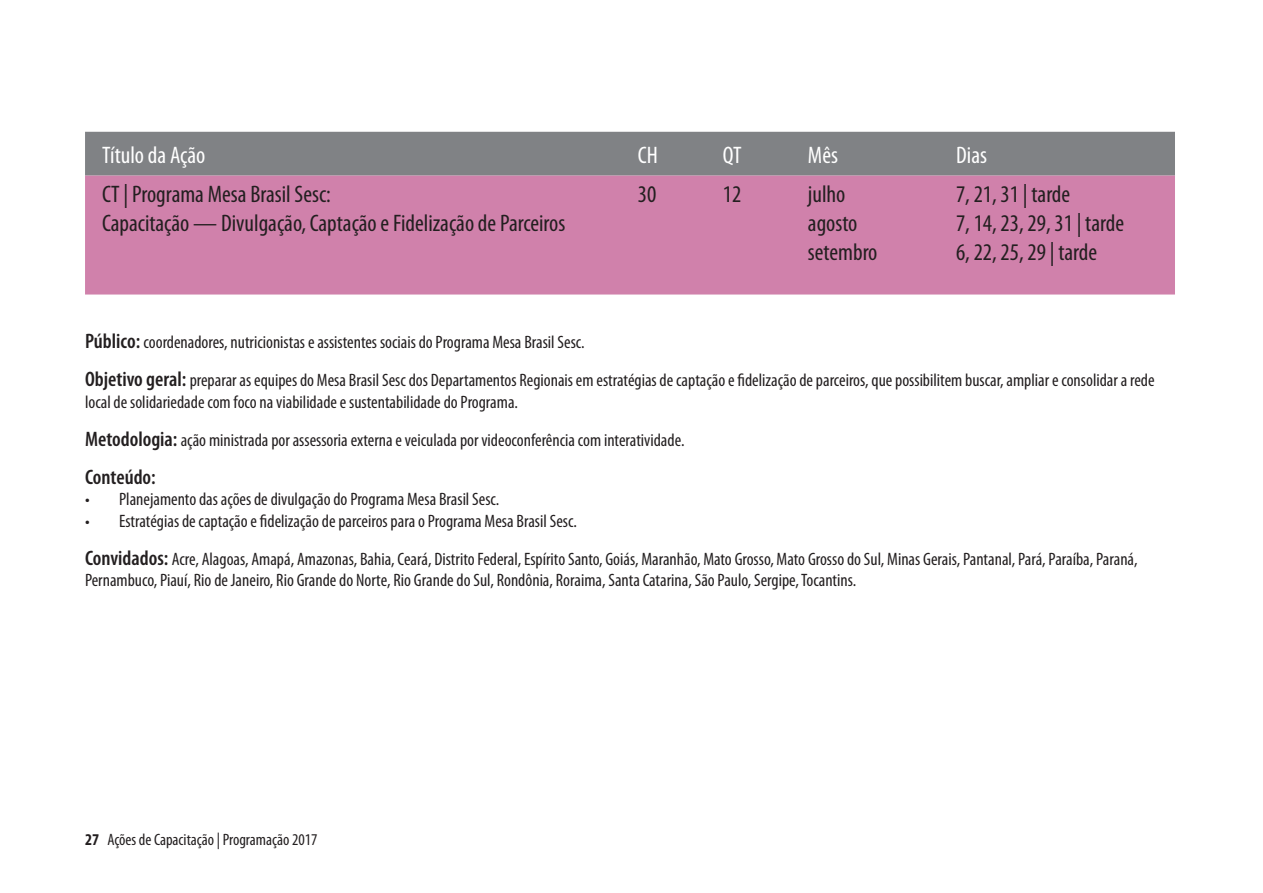
<style>
.page{position:relative;width:1263px;height:893px;background:#fff}
.page>*{position:absolute;margin:0;border:0;box-sizing:border-box;transform-origin:0 0}
.t1{font:condensed 24px/28.8px "Myriad Pro";color:#231f20}
.t2{font:condensed 24px "Myriad Pro";color:#fff}
.t3{font:600 condensed 21px "Myriad Pro";color:#231f20}
.t4{font:condensed 18px/38px "Myriad Pro";color:#231f20}
.t5{font:condensed 16.5px "Myriad Pro";color:#231f20}
.s1{font-weight:600;font-size:21px}
.s2{font-weight:700}
</style>
<div class="page">
<div style="left:85px;top:132px;width:1090px;height:44px;background:#808285"></div>
<div style="left:85px;top:176px;width:1090px;height:119px;background:#d081ab"></div>
<h1 class="t2" style="left:102px;top:142px;width:105px">Título da Ação</h1>
<h1 class="t2" style="left:638px;top:142px;width:22px">CH</h1>
<h1 class="t2" style="left:723px;top:142px;width:20px">QT</h1>
<h1 class="t2" style="left:808px;top:142px;width:32px">Mês</h1>
<h1 class="t2" style="left:956px;top:142px;width:32px">Dias</h1>
<h1 class="t1" style="left:102px;top:180px;width:465px">CT | Programa Mesa Brasil Sesc:<br>Capacitação — Divulgação, Captação e Fidelização de Parceiros</h1>
<h1 class="t1" style="left:638px;top:180px;width:20px">30</h1>
<h1 class="t1" style="left:723px;top:180px;width:20px">12</h1>
<h1 class="t1" style="left:808px;top:180px;width:71px">julho agosto setembro</h1>
<h1 class="t1" style="left:956px;top:180px;width:169px">7, 21, 31 | tarde<br>7, 14, 23, 29, 31 | tarde<br>6, 22, 25, 29 | tarde</h1>
<p class="t4" style="left:85px;top:324px;width:1071px"><span class="s1">Público:</span> coordenadores, nutricionistas e assistentes sociais do Programa Mesa Brasil Sesc.<br><span class="s1">Objetivo geral:</span> preparar as equipes do Mesa Brasil Sesc dos Departamentos Regionais em estratégias de captação e fidelização de parceiros, que possibilitem buscar, ampliar e consolidar a rede</p>
<p class="t4" style="left:85px;top:383px;width:601px">local de solidariedade com foco na viabilidade e sustentabilidade do Programa.<br><span class="s1">Metodologia:</span> ação ministrada por assessoria externa e veiculada por videoconferência com interatividade.</p>
<p class="t3" style="left:85px;top:465px;width:72px">Conteúdo:</p>
<p class="t4" style="left:85px;top:481px;width:416px">• Planejamento das ações de divulgação do Programa Mesa Brasil Sesc.</p>
<p class="t4" style="left:85px;top:502px;width:1054px">• Estratégias de captação e fidelização de parceiros para o Programa Mesa Brasil Sesc.<br><span class="s1">Convidados:</span> Acre, Alagoas, Amapá, Amazonas, Bahia, Ceará, Distrito Federal, Espírito Santo, Goiás, Maranhão, Mato Grosso, Mato Grosso do Sul, Minas Gerais, Pantanal, Pará, Paraíba, Paraná,</p>
<p class="t4" style="left:85px;top:562px;width:773px">Pernambuco, Piauí, Rio de Janeiro, Rio Grande do Norte, Rio Grande do Sul, Rondônia, Roraima, Santa Catarina, São Paulo, Sergipe, Tocantins.</p>
<p class="t5" style="left:85px;top:830px;width:234px"><span class="s2">27</span> Ações de Capacitação | Programação 2017</p>
</div>
